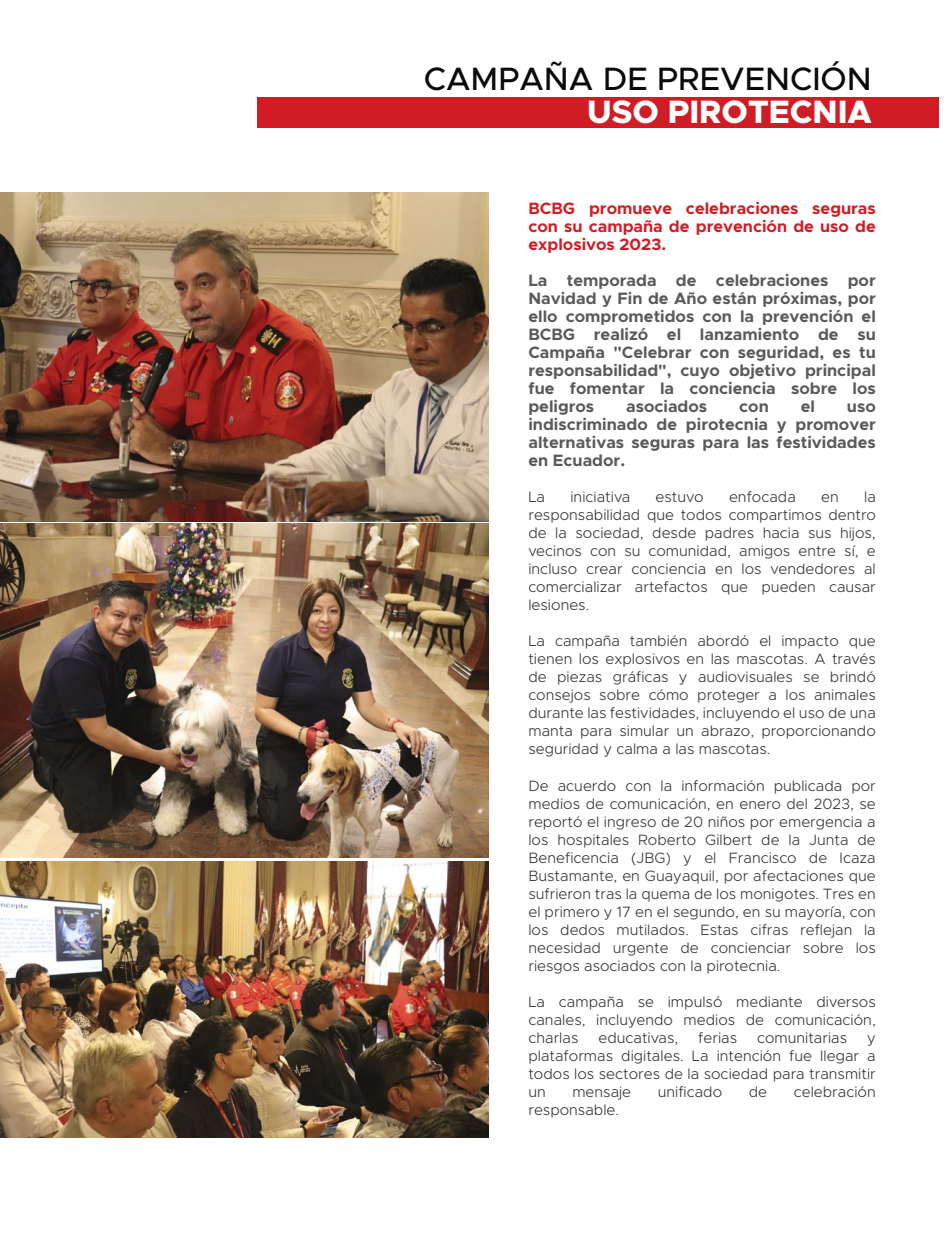
<style>
.page{position:relative;width:944px;height:1234px;background:#fff}
.page>*{position:absolute;margin:0;border:0;box-sizing:border-box;transform-origin:0 0}
.t1{font:500 32.4px "Metropolis";color:#090b0b}
.t2{font:800 32.4px "Metropolis";color:#fff}
.t3{font:700 16.5px/18px "Metropolis";color:#585a5b;text-align:justify}
.t4{font:700 16.5px/18px "Metropolis";color:#d01d25;text-align:justify}
.t5{font:300 15px/18px "Metropolis";color:#353535;text-align:justify}
</style>
<div class="page">
<hr style="left:943px;top:764px;width:1px;height:394px;background:#c1c1c1">
<img style="left:0;top:192px;width:489px;height:329px">
<div style="left:257px;top:97px;width:682px;height:30px;background:#d01d25"></div>
<img style="left:0;top:523px;width:489px;height:334px">
<img style="left:0;top:861px;width:489px;height:276px">
<h1 class="t1" style="left:424px;top:58px;width:450px">CAMPAÑA DE PREVENCIÓN</h1>
<h1 class="t2" style="left:587px;top:91px;width:286px">USO PIROTECNIA</h1>
<p class="t4" style="left:528px;top:199px;width:349px">BCBG promueve celebraciones seguras con su campaña de prevención de uso de explosivos 2023.</p>
<p class="t3" style="left:528px;top:271px;width:349px">La temporada de celebraciones por Navidad y Fin de Año están próximas, por ello comprometidos con la prevención el BCBG realizó el lanzamiento de su Campaña "Celebrar con seguridad, es tu responsabilidad", cuyo objetivo principal fue fomentar la conciencia sobre los peligros</p>
<p class="t3" style="left:626px;top:397px;width:83px">asociados</p>
<p class="t3" style="left:739px;top:397px;width:31px">con</p>
<p class="t3" style="left:801px;top:397px;width:16px">el</p>
<p class="t3" style="left:528px;top:397px;width:349px;text-indent:319px">uso indiscriminado de pirotecnia y promover alternativas seguras para las festividades en Ecuador.</p>
<p class="t5" style="left:528px;top:488px;width:18px">La</p>
<p class="t5" style="left:570px;top:488px;width:61px">iniciativa</p>
<p class="t5" style="left:656px;top:488px;width:50px">estuvo</p>
<p class="t5" style="left:729px;top:488px;width:68px">enfocada</p>
<p class="t5" style="left:821px;top:488px;width:19px">en</p>
<p class="t5" style="left:528px;top:488px;width:349px;text-indent:336px">la responsabilidad que todos compartimos dentro de la sociedad, desde padres hacia sus hijos, vecinos con su comunidad, amigos entre sí, e incluso crear conciencia en los vendedores al comercializar artefactos que pueden causar lesiones.</p>
<p class="t5" style="left:528px;top:632px;width:349px">La campaña también abordó el impacto que tienen los explosivos en las mascotas. A través de piezas gráficas y audiovisuales se brindó consejos sobre cómo proteger a los animales durante las festividades, incluyendo el uso de una manta para simular un abrazo, proporcionando seguridad y calma a las mascotas.</p>
<p class="t5" style="left:528px;top:776px;width:349px">De acuerdo con la información publicada por medios de comunicación, en enero del 2023, se reportó el ingreso de 20 niños por emergencia a los hospitales Roberto Gilbert de la Junta de Beneficencia (JBG) y el Francisco de Icaza Bustamante, en Guayaquil, por afectaciones que sufrieron tras la quema de los monigotes. Tres en el primero y 17 en el segundo, en su mayoría, con los dedos mutilados. Estas cifras reflejan la necesidad urgente de concienciar sobre los riesgos asociados con la pirotecnia.</p>
<p class="t5" style="left:528px;top:992px;width:349px">La campaña se impulsó mediante diversos canales, incluyendo medios de comunicación, charlas</p>
<p class="t5" style="left:598px;top:1028px;width:81px">educativas,</p>
<p class="t5" style="left:698px;top:1028px;width:40px">ferias</p>
<p class="t5" style="left:757px;top:1028px;width:91px">comunitarias</p>
<p class="t5" style="left:528px;top:1028px;width:349px;text-indent:339px">y plataformas digitales. La intención fue llegar a todos los sectores de la sociedad para transmitir un</p>
<p class="t5" style="left:572px;top:1082px;width:60px">mensaje</p>
<p class="t5" style="left:658px;top:1082px;width:66px">unificado</p>
<p class="t5" style="left:749px;top:1082px;width:20px">de</p>
<p class="t5" style="left:794px;top:1082px;width:84px">celebración</p>
<p class="t5" style="left:528px;top:1100px;width:92px">responsable.</p>
</div>
